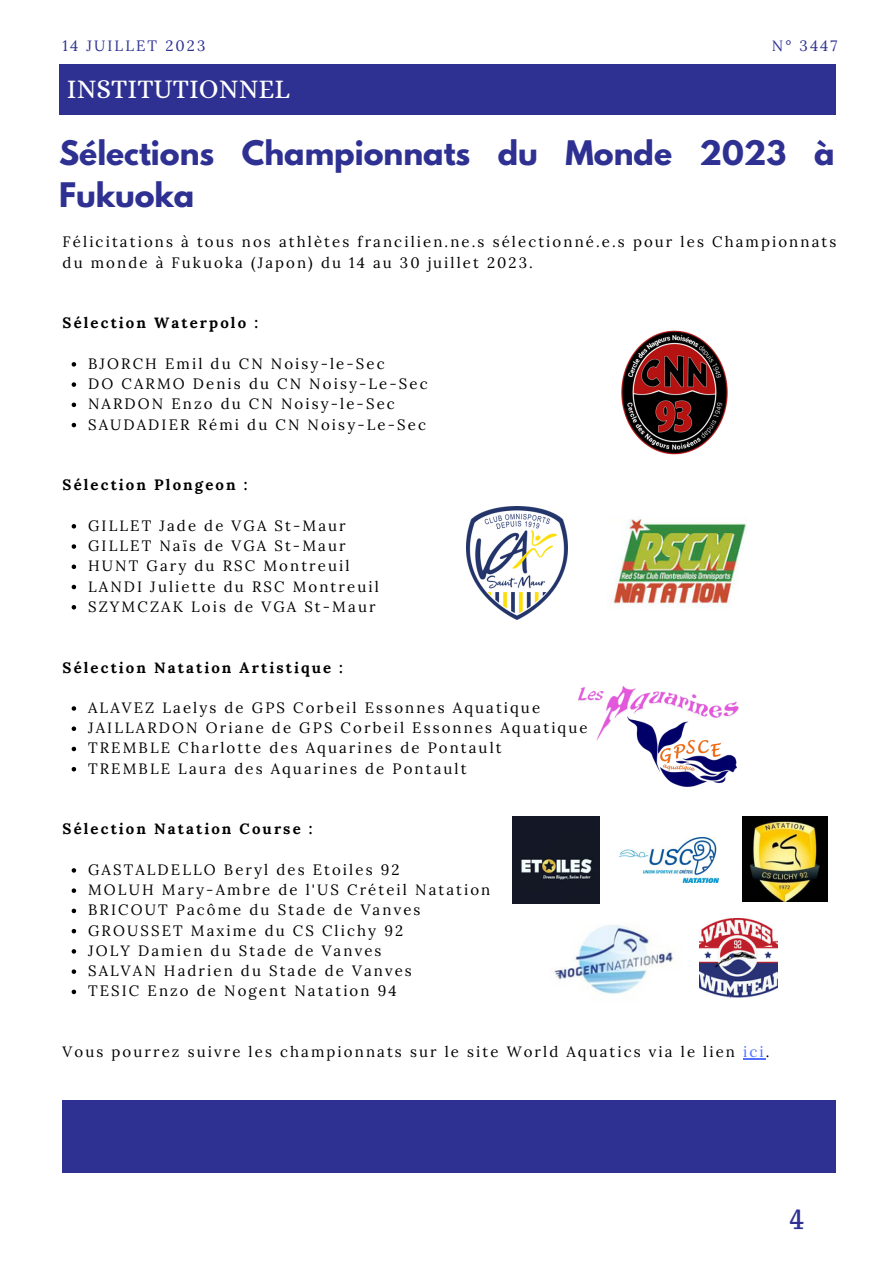
<style>
.page{position:relative;width:893px;height:1264px;background:#fff}
.page>*{position:absolute;margin:0;border:0;box-sizing:border-box;transform-origin:0 0}
.t1{font:700 30px/41.5px "League Spartan";color:#2e3192}
.t2{font:27px "Alice";color:#fff}
.t3{font:27px "Trocchi";color:#2e3192}
.t4{font:15px/20.2px "Lora";letter-spacing:.14em;color:#000}
.t5{font:700 15px "Lora";letter-spacing:.14em;color:#000}
.t6{font:15px "Lora";letter-spacing:.14em;color:#2e3192}
.s1{color:#5271ff}
</style>
<div class="page">
<div style="left:59px;top:64px;width:776px;height:51px;background:#2e3192"></div>
<svg style="left:72px;top:362px;width:4px;height:4px"></svg>
<svg style="left:72px;top:382px;width:4px;height:5px"></svg>
<svg style="left:72px;top:402px;width:4px;height:5px"></svg>
<svg style="left:72px;top:423px;width:4px;height:4px"></svg>
<svg style="left:72px;top:524px;width:4px;height:4px"></svg>
<svg style="left:72px;top:544px;width:4px;height:5px"></svg>
<svg style="left:72px;top:564px;width:4px;height:5px"></svg>
<svg style="left:72px;top:584px;width:4px;height:5px"></svg>
<svg style="left:72px;top:605px;width:4px;height:4px"></svg>
<svg style="left:72px;top:706px;width:4px;height:4px"></svg>
<svg style="left:72px;top:726px;width:4px;height:5px"></svg>
<svg style="left:72px;top:746px;width:4px;height:5px"></svg>
<svg style="left:72px;top:767px;width:4px;height:4px"></svg>
<svg style="left:72px;top:868px;width:4px;height:4px"></svg>
<svg style="left:72px;top:888px;width:4px;height:4px"></svg>
<svg style="left:72px;top:908px;width:4px;height:5px"></svg>
<svg style="left:72px;top:928px;width:4px;height:5px"></svg>
<svg style="left:72px;top:949px;width:4px;height:4px"></svg>
<svg style="left:72px;top:969px;width:4px;height:4px"></svg>
<svg style="left:72px;top:989px;width:4px;height:5px"></svg>
<svg style="left:743px;top:1058px;width:22px;height:1px"></svg>
<div style="left:63px;top:1100px;width:772px;height:72px;background:#2e3192"></div>
<img style="left:637px;top:740px;width:99px;height:46px">
<img style="left:552px;top:925px;width:121px;height:69px">
<img style="left:512px;top:816px;width:87px;height:87px">
<img style="left:619px;top:837px;width:99px;height:45px">
<img style="left:742px;top:816px;width:85px;height:85px">
<img style="left:699px;top:918px;width:78px;height:79px">
<img style="left:621px;top:330px;width:107px;height:125px">
<img style="left:467px;top:506px;width:100px;height:114px">
<img style="left:612px;top:519px;width:135px;height:87px">
<img style="left:578px;top:686px;width:160px;height:54px">
<p class="t6" style="left:63px;top:36px;width:144px">14 JUILLET 2023</p>
<p class="t6" style="left:771px;top:36px;width:67px">N° 3447</p>
<p class="t2" style="left:67px;top:73px;width:225px">INSTITUTIONNEL</p>
<p class="t1" style="left:59px;top:136px;width:776px">Sélections Championnats du Monde 2023 à<br>Fukuoka</p>
<p class="t4" style="left:63px;top:232px;width:775px">Félicitations à tous nos athlètes francilien.ne.s sélectionné.e.s pour les Championnats du monde à Fukuoka (Japon) du 14 au 30 juillet 2023.</p>
<p class="t5" style="left:63px;top:313px;width:197px">Sélection Waterpolo :</p>
<p class="t4" style="left:88px;top:353px;width:298px">BJORCH Emil du CN Noisy-le-Sec</p>
<p class="t4" style="left:88px;top:373px;width:341px">DO CARMO Denis du CN Noisy-Le-Sec</p>
<p class="t4" style="left:88px;top:394px;width:308px">NARDON Enzo du CN Noisy-le-Sec</p>
<p class="t4" style="left:88px;top:414px;width:339px">SAUDADIER Rémi du CN Noisy-Le-Sec</p>
<p class="t5" style="left:63px;top:475px;width:186px">Sélection Plongeon :</p>
<p class="t4" style="left:88px;top:515px;width:259px">GILLET Jade de VGA St-Maur</p>
<p class="t4" style="left:88px;top:535px;width:259px">GILLET Naïs de VGA St-Maur</p>
<p class="t4" style="left:88px;top:555px;width:263px">HUNT Gary du RSC Montreuil</p>
<p class="t4" style="left:88px;top:576px;width:292px">LANDI Juliette du RSC Montreuil</p>
<p class="t4" style="left:88px;top:596px;width:289px">SZYMCZAK Lois de VGA St-Maur</p>
<p class="t5" style="left:63px;top:657px;width:282px">Sélection Natation Artistique :</p>
<p class="t4" style="left:88px;top:697px;width:453px">ALAVEZ Laelys de GPS Corbeil Essonnes Aquatique</p>
<p class="t4" style="left:88px;top:717px;width:501px">JAILLARDON Oriane de GPS Corbeil Essonnes Aquatique</p>
<p class="t4" style="left:88px;top:737px;width:415px">TREMBLE Charlotte des Aquarines de Pontault</p>
<p class="t4" style="left:88px;top:758px;width:380px">TREMBLE Laura des Aquarines de Pontault</p>
<p class="t5" style="left:63px;top:819px;width:251px">Sélection Natation Course :</p>
<p class="t4" style="left:88px;top:859px;width:313px">GASTALDELLO Beryl des Etoiles 92</p>
<p class="t4" style="left:88px;top:879px;width:404px">MOLUH Mary-Ambre de l'US Créteil Natation</p>
<p class="t4" style="left:88px;top:899px;width:334px">BRICOUT Pacôme du Stade de Vanves</p>
<p class="t4" style="left:88px;top:920px;width:316px">GROUSSET Maxime du CS Clichy 92</p>
<p class="t4" style="left:88px;top:940px;width:295px">JOLY Damien du Stade de Vanves</p>
<p class="t4" style="left:88px;top:960px;width:325px">SALVAN Hadrien du Stade de Vanves</p>
<p class="t4" style="left:88px;top:980px;width:310px">TESIC Enzo de Nogent Natation 94</p>
<p class="t4" style="left:63px;top:1041px;width:708px">Vous pourrez suivre les championnats sur le site World Aquatics via le lien <span class="s1">ici</span>.</p>
<p class="t3" style="left:788px;top:1196px;width:16px">4</p>
</div>
